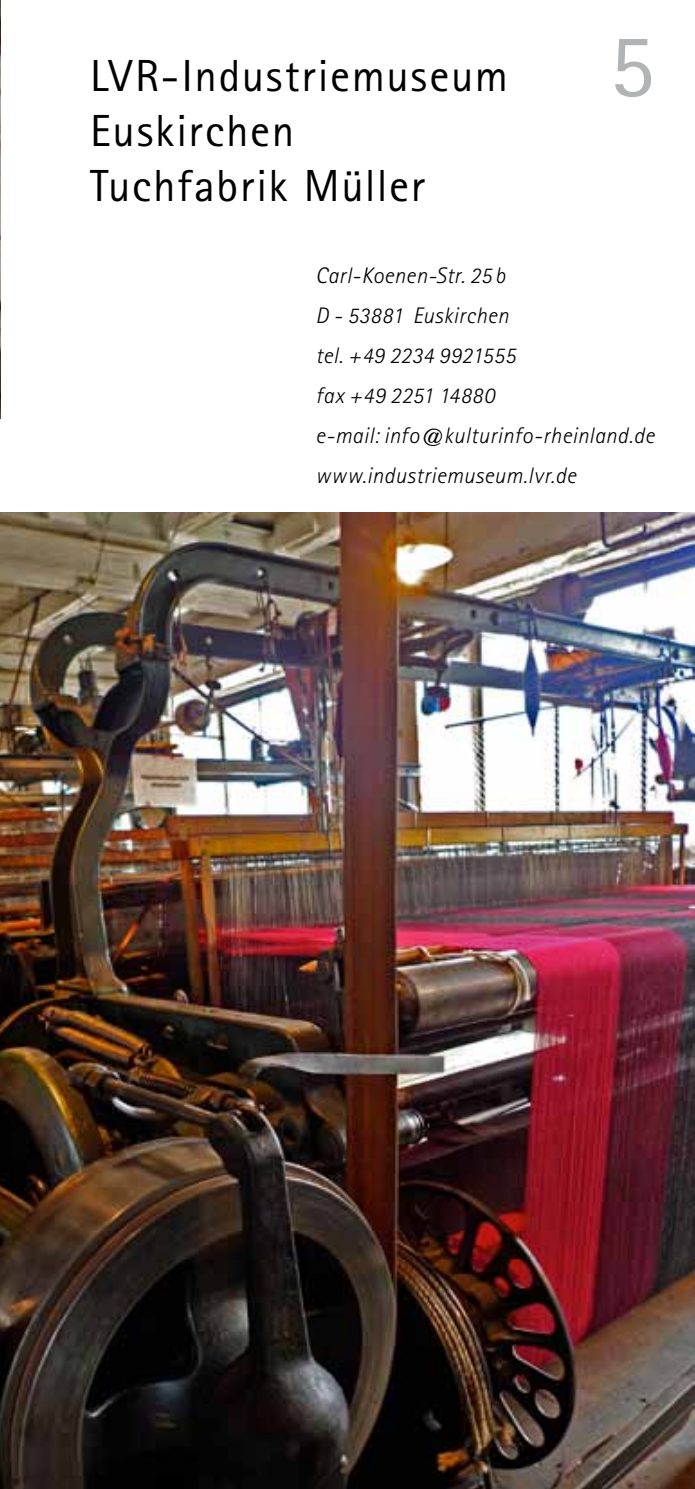
<style>
.page{position:relative;width:695px;height:1489px;background:#fff}
.page>*{position:absolute;margin:0;border:0;box-sizing:border-box;transform-origin:0 0}
.t1{font:90px "Rotis Sans Serif";color:#b1b3b4}
.t2{font:45px/55px "Rotis Sans Serif";letter-spacing:.035em;color:#000}
.t3{font:italic 300 22.5px/40px "Rotis Sans Serif";letter-spacing:.02em;color:#000}
</style>
<div class="page">
<img style="left:0;top:512px;width:694px;height:976px">
<img style="left:0;top:0;width:1px;height:418px">
<h2 class="t2" style="left:90px;top:48px;width:419px">LVR-Industriemuseum<br>Euskirchen<br>Tuchfabrik Müller</h2>
<h1 class="t1" style="left:609px;top:13px;width:47px">5</h1>
<p class="t3" style="left:315px;top:256px;width:340px">Carl-Koenen-Str. 25 b<br>D - 53881 Euskirchen<br>tel. +49 2234 9921555<br>fax +49 2251 14880<br>e-mail: info@kulturinfo-rheinland.de www.industriemuseum.lvr.de</p>
</div>
